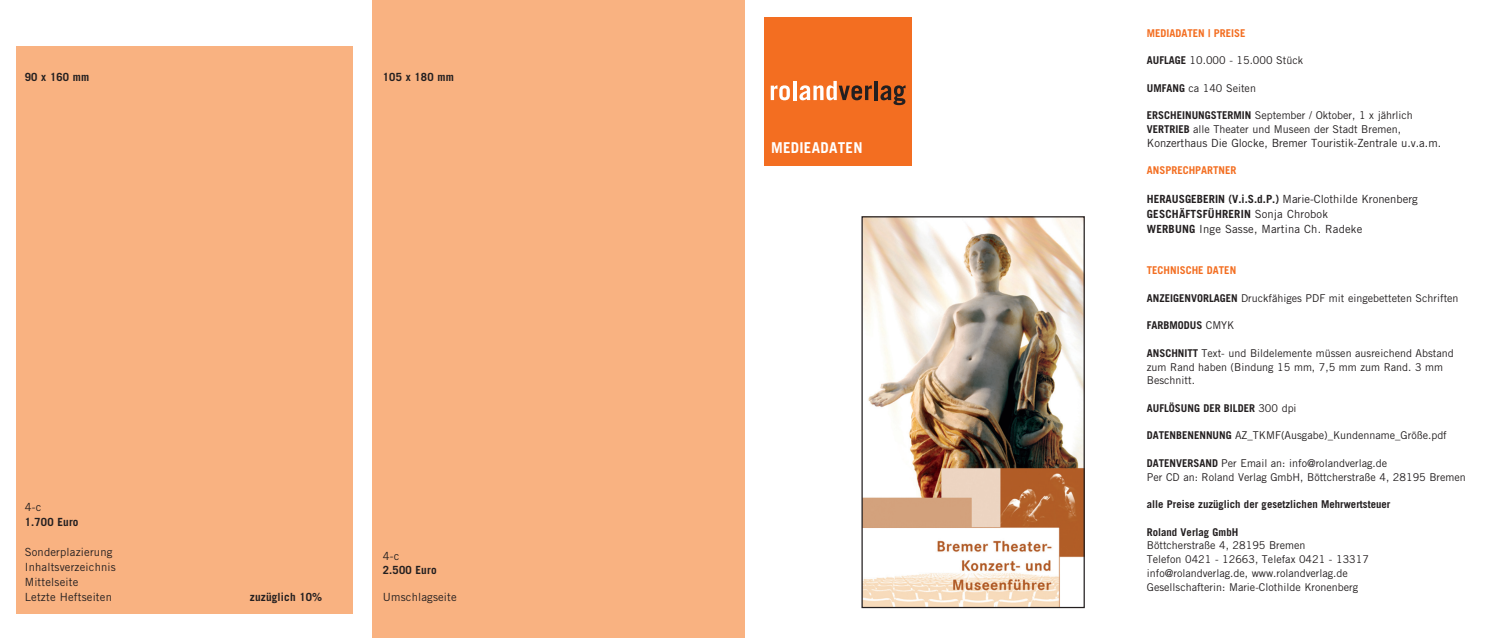
<style>
.page{position:relative;width:1489px;height:638px;background:#fff}
.page>*{position:absolute;margin:0;border:0;box-sizing:border-box;transform-origin:0 0}
.t1{font:700 15px "Trade Gothic";letter-spacing:.02em;color:#fff}
.t2{font:11.25px/15px "Trade Gothic";letter-spacing:.015em;color:#231f20}
.t3{font:700 11.25px "Trade Gothic";letter-spacing:.015em;color:#231f20}
.t4{font:10.75px/13.8px "Trade Gothic";color:#231f20}
.t5{font:700 10.75px "Trade Gothic";color:#231f20}
.t6{font:700 10.75px "Trade Gothic";color:#f36e21}
.s1{font-weight:700}
.s2{font-weight:400}
</style>
<div class="page">
<div style="left:16px;top:46px;width:337px;height:567px;background:#f9b281"></div>
<div style="left:764px;top:18px;width:147px;height:148px;background:#f36e21"></div>
<svg style="left:770px;top:85px;width:19px;height:15px"></svg>
<hr style="left:793px;top:81px;width:3px;height:19px;background:#fff">
<svg style="left:799px;top:81px;width:72px;height:19px"></svg>
<hr style="left:874px;top:81px;width:3px;height:19px;background:#231f20">
<svg style="left:880px;top:85px;width:25px;height:20px"></svg>
<img style="left:863px;top:218px;width:219px;height:388px">
<div style="left:861px;top:216px;width:223px;height:392px;border:1px solid #231f20"></div>
<div style="left:372px;top:0;width:372px;height:638px;background:#f9b281"></div>
<p class="t3" style="left:25px;top:70px;width:66px">90 x 160 mm</p>
<p class="t3" style="left:383px;top:70px;width:72px">105 x 180 mm</p>
<p class="t2" style="left:25px;top:499px;width:18px">4-c</p>
<p class="t3" style="left:25px;top:515px;width:55px">1.700 Euro</p>
<p class="t2" style="left:25px;top:544px;width:92px">Sonderplazierung<br>Inhaltsverzeichnis<br>Mittelseite<br>Letzte Heftseiten</p>
<p class="t3" style="left:250px;top:590px;width:74px">zuzüglich 10%</p>
<p class="t2" style="left:383px;top:549px;width:18px">4-c</p>
<p class="t3" style="left:383px;top:563px;width:55px">2.500 Euro</p>
<p class="t2" style="left:383px;top:589px;width:75px">Umschlagseite</p>
<h1 class="t1" style="left:771px;top:139px;width:93px">MEDIEADATEN</h1>
<p class="t6" style="left:1146px;top:26px;width:100px">MEDIADATEN | PREISE</p>
<p class="t4" style="left:1146px;top:53px;width:158px"><span class="s1">AUFLAGE</span> 10.000 - 15.000 Stück</p>
<p class="t4" style="left:1146px;top:81px;width:111px"><span class="s1">UMFANG</span> ca 140 Seiten</p>
<p class="t4" style="left:1146px;top:108px;width:267px"><span class="s1">ERSCHEINUNGSTERMIN</span> September / Oktober, 1 x jährlich<br><span class="s1">VERTRIEB</span> alle Theater und Museen der Stadt Bremen,</p>
<p class="t2" style="left:1146px;top:135px;width:296px">Konzerthaus Die Glocke, Bremer Touristik-Zentrale u.v.a.m.</p>
<p class="t6" style="left:1146px;top:164px;width:91px">ANSPRECHPARTNER</p>
<p class="t2" style="left:1146px;top:191px;width:272px"><span class="s1">HERAUSGEBERIN (V.i.S.d.P.)</span> Marie-Clothilde Kronenberg<br><span class="s1">GESCHÄFTSFÜHRERIN</span> Sonja Chrobok<br><span class="s1">WERBUNG</span> Inge Sasse, Martina Ch. Radeke</p>
<p class="t6" style="left:1146px;top:264px;width:91px">TECHNISCHE DATEN</p>
<p class="t4" style="left:1146px;top:291px;width:313px"><span class="s1">ANZEIGENVORLAGEN</span> Druckfähiges PDF mit eingebetteten Schriften</p>
<p class="t5" style="left:1146px;top:319px;width:89px">FARBMODUS <span class="s2">CMYK</span></p>
<p class="t4" style="left:1146px;top:346px;width:308px"><span class="s1">ANSCHNITT</span> Text- und Bildelemente müssen ausreichend Abstand zum Rand haben (Bindung 15 mm, 7,5 mm zum Rand. 3 mm<br>Beschnitt.</p>
<p class="t5" style="left:1146px;top:401px;width:151px">AUFLÖSUNG DER BILDER <span class="s2">300 dpi</span></p>
<p class="t4" style="left:1146px;top:428px;width:301px"><span class="s1">DATENBENENNUNG</span> AZ_TKMF(Ausgabe)_Kundenname_Größe.pdf</p>
<p class="t4" style="left:1146px;top:456px;width:320px"><span class="s1">DATENVERSAND</span> Per Email an: info@rolandverlag.de<br>Per CD an: Roland Verlag GmbH, Böttcherstraße 4, 28195 Bremen</p>
<p class="t5" style="left:1146px;top:497px;width:245px">alle Preise zuzüglich der gesetzlichen Mehrwertsteuer</p>
<p class="t5" style="left:1146px;top:525px;width:93px">Roland Verlag GmbH</p>
<p class="t4" style="left:1146px;top:538px;width:224px">Böttcherstraße 4, 28195 Bremen<br>Telefon 0421 - 12663, Telefax 0421 - 13317 info@rolandverlag.de, www.rolandverlag.de Gesellschafterin: Marie-Clothilde Kronenberg</p>
</div>
